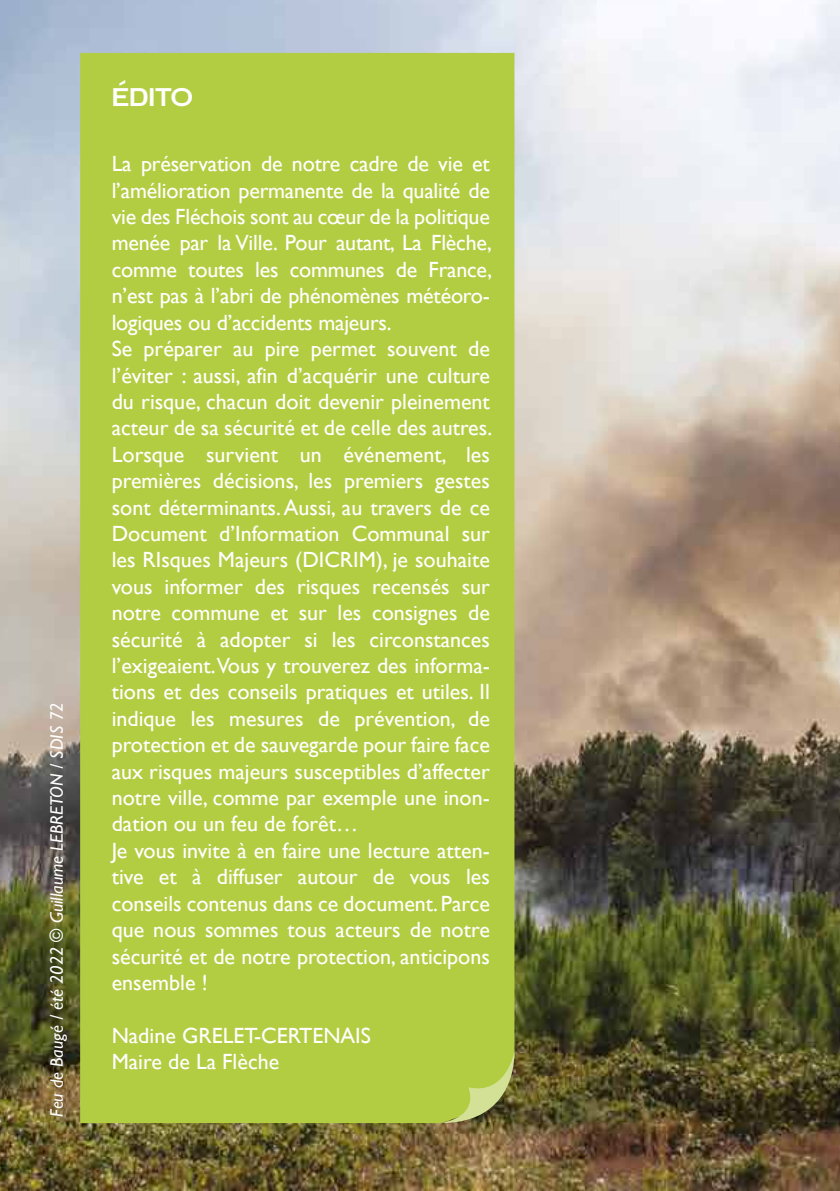
<style>
.page{position:relative;width:840px;height:1191px;background:#fff}
.page>*{position:absolute;margin:0;border:0;box-sizing:border-box;transform-origin:0 0}
.t1{font:32px "Blatant";color:#fff}
.t2{font:22px/26.4px "Gill Sans";color:#fff}
.t3{font:italic 18px "Gill Sans";color:#fff}
</style>
<div class="page">
<img style="left:0;top:0;width:839px;height:1191px">
<div style="left:80px;top:53px;width:434px;height:1070px;background:#b3cd43"></div>
<svg style="left:441px;top:1051px;width:73px;height:72px"></svg>
<p class="t3" style="left:46px;top:1116px;width:416px;rotate:-90deg">Feu de Baugé / été 2022 © Guillaume LEBRETON / SDIS 72</p>
<h1 class="t1" style="left:112px;top:80px;width:83px">ÉDITO</h1>
<p class="t2" style="left:112px;top:151px;width:382px">La préservation de notre cadre de vie et l’amélioration permanente de la qualité de vie des Fléchois sont au cœur de la politique menée par la Ville. Pour autant, La Flèche, comme toutes les communes de France, n’est pas à l’abri de phénomènes météoro&shy;logiques ou d’accidents majeurs.<br>Se préparer au pire permet souvent de l’éviter : aussi, afin d’acquérir une culture du risque, chacun doit devenir pleinement acteur de sa sécurité et de celle des autres.<br>Lorsque survient un événement, les premières décisions, les premiers gestes sont déterminants. Aussi, au travers de ce Document d’Information Communal sur les RIsques Majeurs (DICRIM), je souhaite vous informer des risques recensés sur notre commune et sur les consignes de sécurité à adopter si les circonstances l’exigeaient.Vous y trouverez des informa&shy;tions et des conseils pratiques et utiles. Il indique les mesures de prévention, de protection et de sauvegarde pour faire face aux risques majeurs susceptibles d’affecter notre ville, comme par exemple une inon&shy;dation ou un feu de forêt…<br>Je vous invite à en faire une lecture atten&shy;tive et à diffuser autour de vous les conseils contenus dans ce document. Parce que nous sommes tous acteurs de notre sécurité et de notre protection, anticipons ensemble !</p>
<p class="t2" style="left:112px;top:1022px;width:260px">Nadine GRELET-CERTENAIS<br>Maire de La Flèche</p>
</div>
